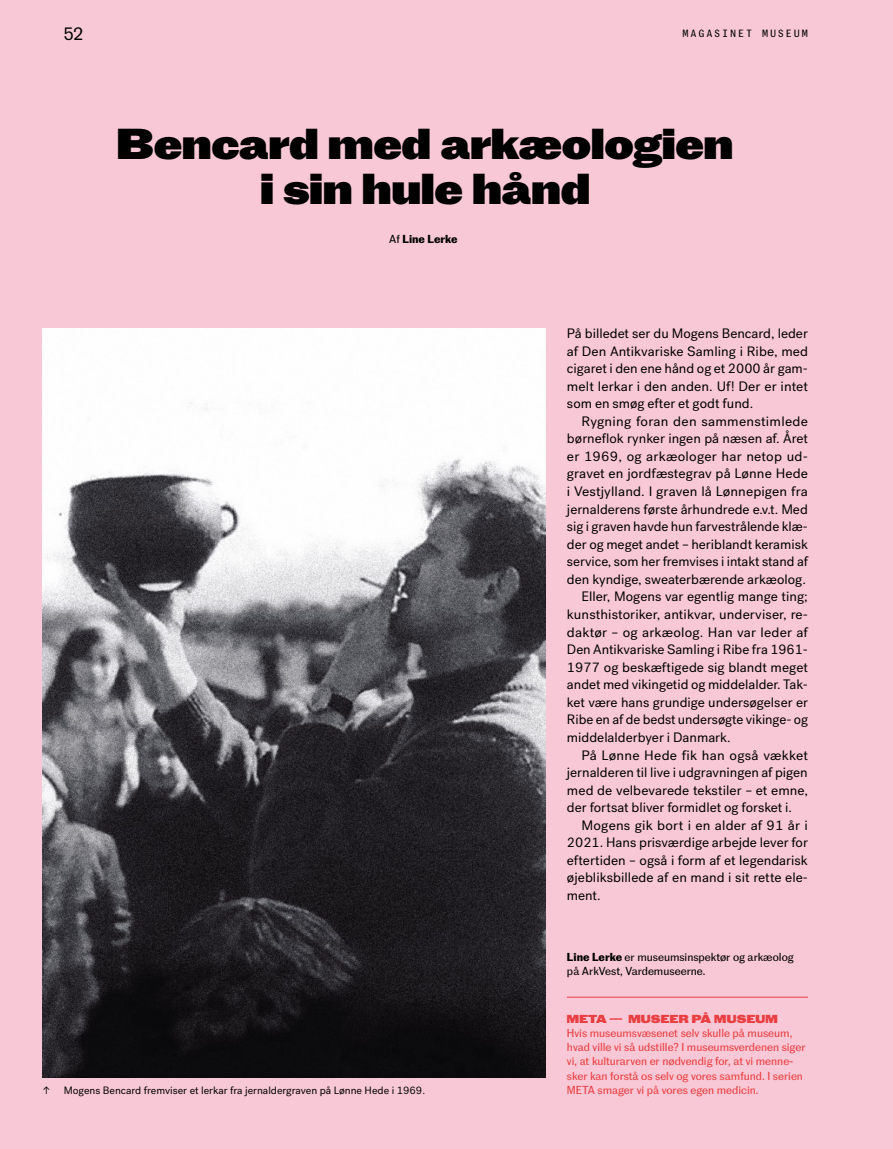
<style>
.page{position:relative;width:893px;height:1149px;background:#fff}
.page>*{position:absolute;margin:0;border:0;box-sizing:border-box;transform-origin:0 0}
.t1{font:42px/45px "Marcin Ant Super";letter-spacing:-.01em;color:#000;text-align:center}
.t2{font:17.4px "Marcin Ant";color:#000}
.t3{font:13.65px/17.5px "Post Grotesk";color:#000;text-align:justify}
.t4{font:13.65px "Post Grotesk";letter-spacing:.02em;color:#000}
.t5{font:11.25px/14.1px "Marcin Ant";color:#e83f42}
.t6{font:11.25px/14.4px "Marcin Ant";color:#000}
.t7{font:11.25px "Marcin Ant Super";letter-spacing:.02em;color:#e83f42}
.t8{font:700 11.25px "Marcin Ant";color:#000}
.t9{font:10.65px "Post Grotesk";color:#000}
.t10{font:10.2px "Marcin Tpwr";letter-spacing:.18em;color:#000}
.s1{font-weight:400}
.s2{font-weight:700}
</style>
<div class="page">
<div style="left:0;top:0;width:893px;height:1148px;background:#f8c8d6"></div>
<img style="left:43px;top:328px;width:503px;height:749px">
<hr style="left:567px;top:996px;width:241px;height:1px;background:#e83f42">
<p class="t2" style="left:64px;top:23px;width:21px">52</p>
<p class="t10" style="left:682px;top:28px;width:127px">MAGASINET MUSEUM</p>
<h1 class="t1" style="left:117px;top:120px;width:618px">Bencard med arkæologien i sin hule hånd</h1>
<p class="t8" style="left:389px;top:232px;width:70px"><span class="s1">Af</span> Line Lerke</p>
<p class="t9" style="left:43px;top:1083px;width:384px">↑ Mogens Bencard fremviser et lerkar fra jernaldergraven på Lønne Hede i 1969.</p>
<p class="t3" style="left:567px;top:324px;width:243px">På billedet ser du Mogens Bencard, leder af Den Antikvariske Samling i Ribe, med cigaret i den ene hånd og et 2000 år gam&shy;melt lerkar i den anden. Uf! Der er intet som en smøg efter et godt fund.</p>
<p class="t4" style="left:581px;top:413px;width:228px">Rygning foran den sammenstimlede</p>
<p class="t3" style="left:567px;top:430px;width:242px">børneflok rynker ingen på næsen af. Året</p>
<p class="t4" style="left:567px;top:448px;width:242px">er 1969, og arkæologer har netop ud-</p>
<p class="t3" style="left:567px;top:465px;width:242px">gravet en jordfæstegrav på Lønne Hede</p>
<p class="t3" style="left:567px;top:482px;width:242px">i Vestjylland. I graven lå Lønnepigen fra</p>
<p class="t3" style="left:567px;top:500px;width:242px">jernalderens første århundrede e.v.t. Med</p>
<p class="t3" style="left:567px;top:517px;width:242px">sig i graven havde hun farvestrålende klæ-</p>
<p class="t3" style="left:567px;top:535px;width:242px">der og meget andet – heriblandt keramisk</p>
<p class="t3" style="left:567px;top:552px;width:242px">service, som her fremvises i intakt stand af</p>
<p class="t3" style="left:567px;top:570px;width:240px">den kyndige, sweaterbærende arkæolog.</p>
<p class="t3" style="left:581px;top:588px;width:228px">Eller, Mogens var egentlig mange ting;</p>
<p class="t3" style="left:567px;top:605px;width:242px">kunsthistoriker, antikvar, underviser, re-</p>
<p class="t3" style="left:567px;top:623px;width:242px">daktør – og arkæolog. Han var leder af</p>
<p class="t3" style="left:567px;top:640px;width:242px">Den Antikvariske Samling i Ribe fra 1961-</p>
<p class="t3" style="left:567px;top:658px;width:242px">1977 og beskæftigede sig blandt meget</p>
<p class="t3" style="left:567px;top:675px;width:242px">andet med vikingetid og middelalder. Tak-</p>
<p class="t3" style="left:567px;top:693px;width:242px">ket være hans grundige undersøgelser er</p>
<p class="t3" style="left:567px;top:710px;width:242px">Ribe en af de bedst undersøgte vikinge- og</p>
<p class="t3" style="left:567px;top:728px;width:165px">middelalderbyer i Danmark.</p>
<p class="t4" style="left:581px;top:746px;width:228px">På Lønne Hede fik han også vækket</p>
<p class="t3" style="left:567px;top:763px;width:242px">jernalderen til live i udgravningen af pigen</p>
<p class="t3" style="left:567px;top:781px;width:243px">med de velbevarede tekstiler – et emne,</p>
<p class="t3" style="left:567px;top:798px;width:227px">der fortsat bliver formidlet og forsket i.</p>
<p class="t3" style="left:581px;top:816px;width:228px">Mogens gik bort i en alder af 91 år i</p>
<p class="t3" style="left:567px;top:833px;width:242px">2021. Hans prisværdige arbejde lever for</p>
<p class="t3" style="left:567px;top:851px;width:242px">eftertiden – også i form af et legendarisk</p>
<p class="t3" style="left:567px;top:868px;width:242px">øjebliksbillede af en mand i sit rette ele-</p>
<p class="t3" style="left:567px;top:886px;width:35px">ment.</p>
<p class="t6" style="left:567px;top:949px;width:228px"><span class="s2">Line Lerke</span> er museumsinspektør og arkæolog på ArkVest, Vardemuseerne.</p>
<p class="t7" style="left:567px;top:1011px;width:212px">META — MUSEER PÅ MUSEUM</p>
<p class="t5" style="left:567px;top:1025px;width:240px">Hvis museumsvæsenet selv skulle på museum, hvad ville vi så udstille? I museumsverdenen siger vi, at kulturarven er nødvendig for, at vi menne&shy;sker kan forstå os selv og vores samfund. I serien META smager vi på vores egen medicin.</p>
</div>
